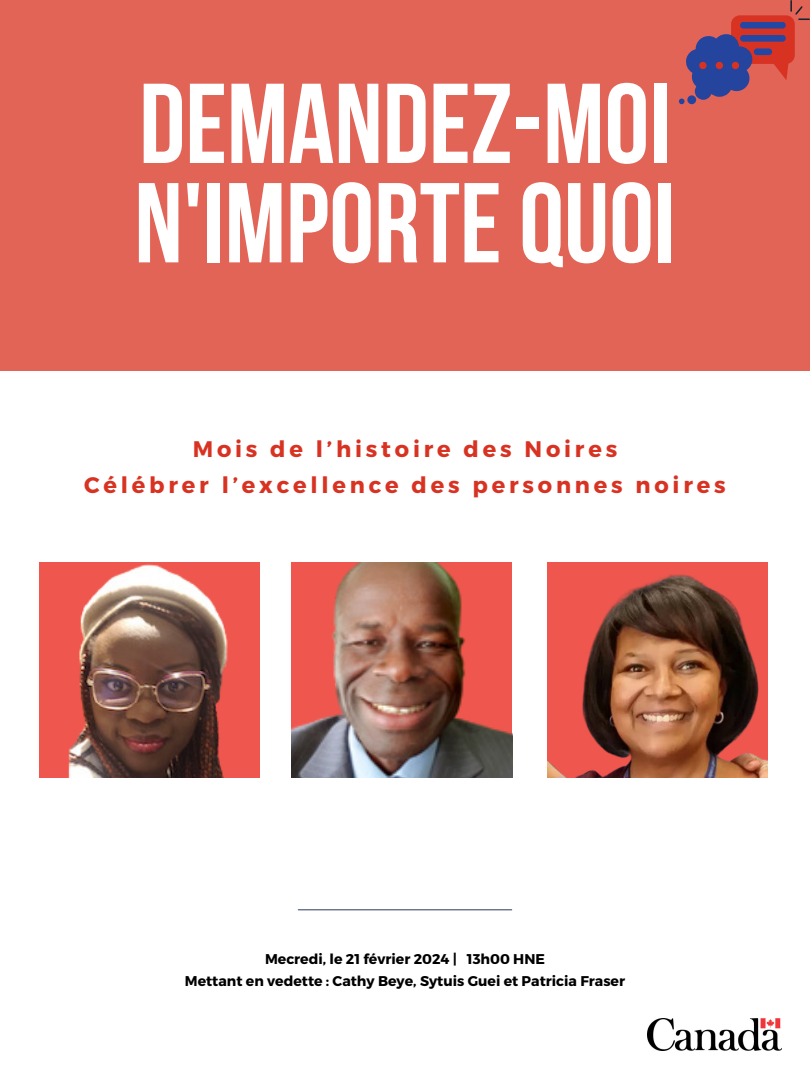
<style>
.page{position:relative;width:810px;height:1080px;background:#fff}
.page>*{position:absolute;margin:0;border:0;box-sizing:border-box;transform-origin:0 0}
.t1{font:700 113.25px/99.4px "Bebas Neue";color:#fff}
.t2{font:700 22.5px/35.1px "Montserrat";letter-spacing:.17em;color:#d83322;text-align:center}
.t3{font:700 14.12px "Montserrat";color:#000}
</style>
<div class="page">
<div style="left:0;top:0;width:810px;height:370px;background:#e16457"></div>
<img style="left:647px;top:1019px;width:135px;height:32px">
<hr style="left:298px;top:910px;width:214px;height:1px;background:#2a3860">
<svg style="left:679px;top:1px;width:130px;height:103px"></svg>
<div style="left:732px;top:62px;width:7px;height:7px;background:#d83322;border-radius:50%"></div>
<div style="left:716px;top:62px;width:7px;height:7px;background:#d83322;border-radius:50%"></div>
<div style="left:699px;top:62px;width:8px;height:7px;background:#d83322;border-radius:50%"></div>
<img style="left:39px;top:563px;width:220px;height:215px">
<img style="left:292px;top:563px;width:220px;height:215px">
<img style="left:547px;top:563px;width:220px;height:215px">
<p class="t1" style="left:134px;top:85px;width:543px">DEMANDEZ-MOI<br>N'IMPORTEQUOI</p>
<p class="t2" style="left:84px;top:431px;width:643px">Mois de l’histoire des Noires<br>Célébrer l’excellence des personnes noires</p>
<h2 class="t3" style="left:265px;top:950px;width:281px">Mecredi, le 21 février 2024 | 13h00 HNE</h2>
<p class="t3" style="left:185px;top:971px;width:442px">Mettant en vedette : Cathy Beye, Sytuis Guei et Patricia Fraser</p>
</div>
